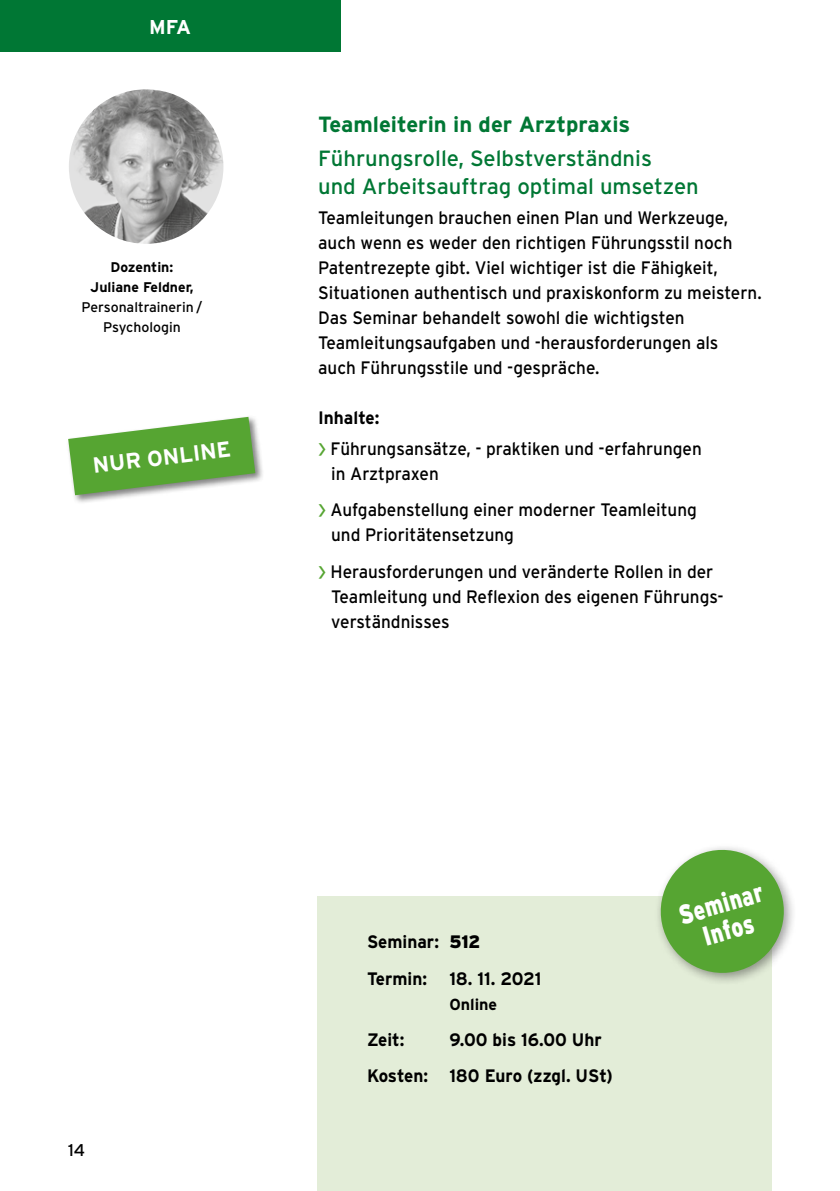
<style>
.page{position:relative;width:840px;height:1191px;background:#fff}
.page>*{position:absolute;margin:0;border:0;box-sizing:border-box;transform-origin:0 0}
.t1{font:900 27.2px "Interstate";color:#fff;scale:.77 1}
.t2{font:22px/28px "Interstate";color:#007734}
.t3{font:700 22px "Interstate";color:#007734}
.t4{font:700 22px "Interstate";color:#fff}
.t5{font:700 20px "Interstate";color:#fff}
.t6{font:18px/25px "Interstate";color:#000;scale:.95 1}
.t7{font:700 18px/36.4px "Interstate";color:#000;scale:.95 1}
.t8{font:17px "Interstate";color:#000}
.t9{font:700 16px "Interstate";color:#000}
.t10{font:14px/20px "Interstate";color:#000;text-align:center}
.t11{font:700 14px/20px "Interstate";color:#000;text-align:center}
.s1{font-weight:700}
.s2{font-family:"Myriad Pro";font-size:34px;color:#56a532}
.s3{font-weight:900}
</style>
<div class="page">
<div style="left:0;top:0;width:340px;height:51px;background:#007734"></div>
<div style="left:317px;top:897px;width:454px;height:294px;background:#e3edd8"></div>
<div style="left:653px;top:842px;width:143px;height:144px;background:#000;opacity:.4"></div>
<svg style="left:651px;top:842px;width:141px;height:139px"></svg>
<img style="left:69px;top:89px;width:154px;height:155px;border-radius:77px">
<div style="left:66px;top:415px;width:199px;height:90px;background:#000;opacity:.5"></div>
<svg style="left:68px;top:417px;width:187px;height:78px"></svg>
<p class="t5" style="left:149px;top:15px;width:44px">MFA</p>
<p class="t11" style="left:90px;top:256px;width:105px">Dozentin:<br>Juliane Feldner,</p>
<p class="t10" style="left:82px;top:296px;width:122px">Personaltrainerin /<br>Psychologin</p>
<p class="t4" style="left:91px;top:453px;width:140px;rotate:-7deg">NUR ONLINE</p>
<p class="t3" style="left:318px;top:112px;width:313px">Teamleiterin in der Arztpraxis</p>
<p class="t2" style="left:318px;top:144px;width:382px">Führungsrolle, Selbstverständnis<br>und Arbeitsauftrag optimal umsetzen</p>
<p class="t6" style="left:318px;top:205px;width:468px">Teamleitungen brauchen einen Plan und Werkzeuge, auch wenn es weder den richtigen Führungsstil noch Patentrezepte gibt. Viel wichtiger ist die Fähigkeit, Situationen authentisch und praxiskonform zu meistern.<br>Das Seminar behandelt sowohl die wichtigsten Teamleitungsaufgaben und -herausforderungen als<br>auch Führungsstile und -gespräche.</p>
<p class="t6" style="left:318px;top:402px;width:405px;line-height:30.6px"><span class="s1">Inhalte:<br></span><span class="s2">›</span> Führungsansätze, - praktiken und -erfahrungen</p>
<p class="t6" style="left:318px;top:455px;width:400px;line-height:36.4px;text-indent:13px">in Arztpraxen<br><span class="s2">›</span> Aufgabenstellung einer moderner Teamleitung</p>
<p class="t6" style="left:318px;top:517px;width:417px;line-height:36.4px;text-indent:13px">und Prioritätensetzung<br><span class="s2">›</span> Herausforderungen und veränderte Rollen in der</p>
<p class="t6" style="left:331px;top:584px;width:412px">Teamleitung und Reflexion des eigenen Führungs&shy;verständnisses</p>
<p class="t8" style="left:68px;top:1140px;width:19px">14</p>
<p class="t7" style="left:367px;top:923px;width:121px">Seminar: <span class="s3">512</span></p>
<p class="t7" style="left:367px;top:960px;width:185px">Termin: 18. 11. 2021</p>
<p class="t9" style="left:449px;top:995px;width:49px">Online</p>
<p class="t7" style="left:367px;top:1021px;width:41px">Zeit:</p>
<p class="t7" style="left:367px;top:1021px;width:260px;text-indent:82px">9.00 bis 16.00 Uhr<br>Kosten: 180 Euro (zzgl. USt)</p>
<h1 class="t1" style="left:674px;top:900px;width:114px;rotate:-16deg">Seminar</h1>
<h1 class="t1" style="left:698px;top:922px;width:69px;rotate:-16deg">Infos</h1>
</div>
